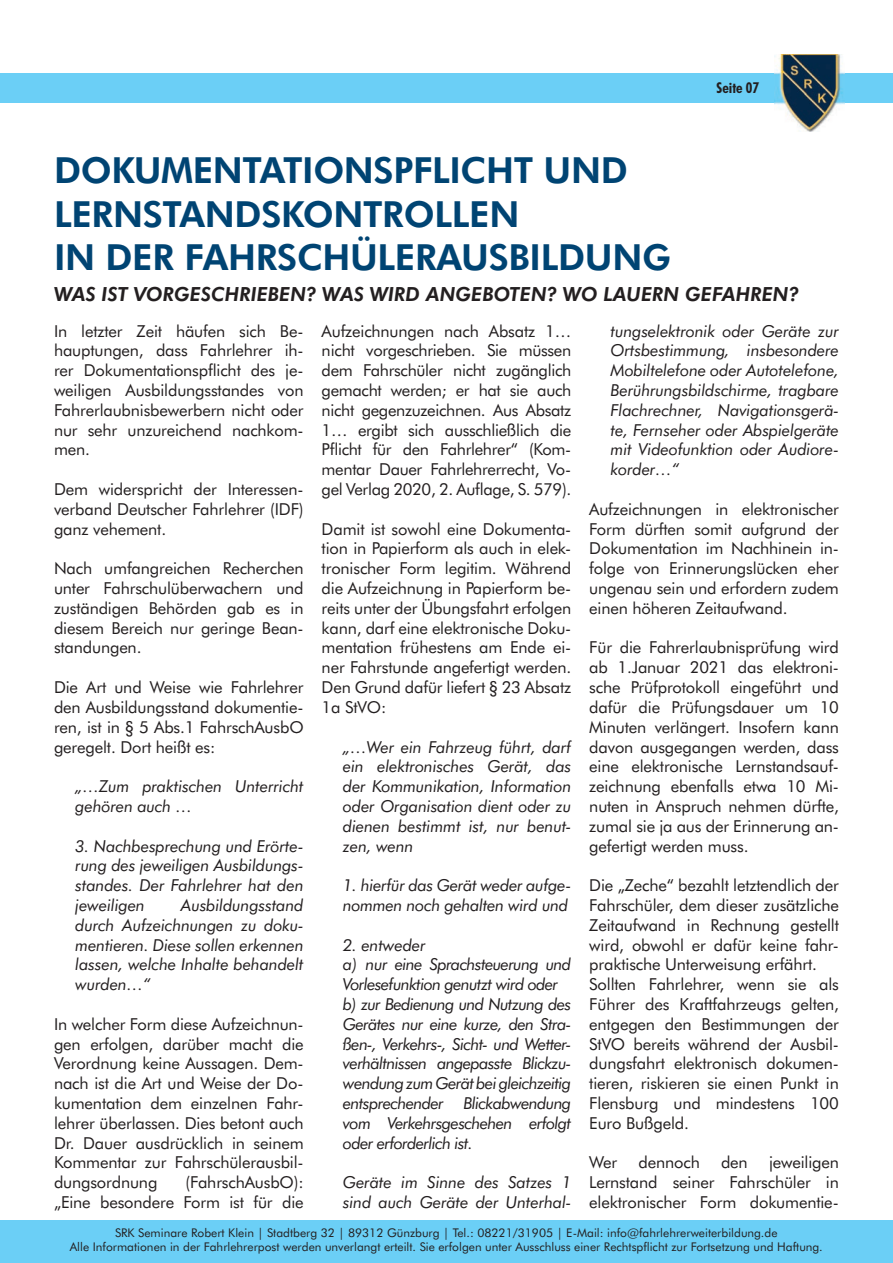
<style>
.page{position:relative;width:893px;height:1263px;background:#fff}
.page>*{position:absolute;margin:0;border:0;box-sizing:border-box;transform-origin:0 0}
.t1{font:800 36px/43.2px "Futura BT";letter-spacing:-.01em;color:#004473}
.t2{font:italic 800 19.5px "Futura BT";color:#231f20}
.t3{font:16.5px/19.8px "Futura BT";letter-spacing:-.01em;color:#231f20;text-align:justify}
.t4{font:italic 16.5px/19.8px "Futura BT";letter-spacing:-.02em;color:#231f20;text-align:justify}
.t5{font:italic 16.5px/19.8px "Futura BT";letter-spacing:-.04em;color:#231f20}
.t6{font:700 condensed 15px "Futura BT";color:#231f20}
.t7{font:12px/14.4px "Futura BT";color:#231f20;text-align:center}
</style>
<div class="page">
<div style="left:0;top:1221px;width:893px;height:42px;background:#6bcff6"></div>
<div style="left:0;top:73px;width:893px;height:30px;background:#6bcff6"></div>
<img style="left:774px;top:54px;width:70px;height:78px">
<p class="t6" style="left:717px;top:78px;width:44px">Seite 07</p>
<h1 class="t1" style="left:54px;top:149px;width:618px">DOKUMENTATIONSPFLICHT UND<br>LERNSTANDSKONTROLLEN<br>IN DER FAHRSCHÜLERAUSBILDUNG</h1>
<p class="t2" style="left:54px;top:283px;width:746px">WAS IST VORGESCHRIEBEN? WAS WIRD ANGEBOTEN? WO LAUERN GEFAHREN?</p>
<p class="t3" style="left:54px;top:321px;width:251px">In letzter Zeit häufen sich Be&shy;hauptungen, dass Fahrlehrer ih&shy;rer Dokumentationspflicht des je&shy;weiligen Ausbildungsstandes von Fahrerlaubnisbewerbern nicht oder nur sehr unzureichend nachkom&shy;men.</p>
<p class="t3" style="left:54px;top:479px;width:251px">Dem widerspricht der Interessen&shy;verband Deutscher Fahrlehrer (IDF) ganz vehement.</p>
<p class="t3" style="left:54px;top:558px;width:251px">Nach umfangreichen Recherchen unter Fahrschulüberwachern und zuständigen Behörden gab es in diesem Bereich nur geringe Bean&shy;standungen.</p>
<p class="t3" style="left:54px;top:677px;width:251px">Die Art und Weise wie Fahrlehrer den Ausbildungsstand dokumentie&shy;ren, ist in § 5 Abs.1 FahrschAusbO geregelt. Dort heißt es:</p>
<p class="t4" style="left:75px;top:776px;width:230px">„…Zum praktischen Unterricht gehören auch …</p>
<p class="t4" style="left:75px;top:836px;width:230px">3. Nachbesprechung und Erörte&shy;rung des jeweiligen Ausbildungs&shy;standes. Der Fahrlehrer hat den jeweiligen</p>
<p class="t4" style="left:75px;top:895px;width:230px;text-indent:106px">Ausbildungsstand durch Aufzeichnungen zu doku&shy;mentieren. Diese sollen erkennen lassen, welche Inhalte behandelt wurden…“</p>
<p class="t3" style="left:54px;top:1014px;width:251px">In welcher Form diese Aufzeichnun&shy;gen erfolgen, darüber macht die Verordnung keine Aussagen. Dem&shy;nach ist die Art und Weise der Do&shy;kumentation dem einzelnen Fahr&shy;lehrer überlassen. Dies betont auch Dr. Dauer ausdrücklich in seinem Kommentar zur Fahrschülerausbil&shy;dungsordnung</p>
<p class="t3" style="left:54px;top:1172px;width:251px;text-align:right">(FahrschAusbO):<br>„Eine besondere Form ist für die</p>
<p class="t3" style="left:322px;top:321px;width:251px">Aufzeichnungen nach Absatz 1… nicht vorgeschrieben. Sie müssen dem Fahrschüler nicht zugänglich gemacht werden; er hat sie auch nicht gegenzuzeichnen. Aus Absatz 1… ergibt sich ausschließlich die Pflicht für den Fahrlehrer“ (Kom&shy;mentar Dauer Fahrlehrerrecht, Vo&shy;gel Verlag 2020, 2. Auflage, S. 579).</p>
<p class="t3" style="left:322px;top:519px;width:251px">Damit ist sowohl eine Dokumenta&shy;tion in Papierform als auch in elek&shy;tronischer Form legitim. Während die Aufzeichnung in Papierform be&shy;reits unter der Übungsfahrt erfolgen kann, darf eine elektronische Doku&shy;mentation frühestens am Ende ei&shy;ner Fahrstunde angefertigt werden.<br>Den Grund dafür liefert § 23 Absatz 1a StVO:</p>
<p class="t4" style="left:343px;top:737px;width:230px">„…Wer ein Fahrzeug führt, darf ein elektronisches Gerät, das der Kommunikation, Information oder Organisation dient oder zu dienen bestimmt ist, nur benut&shy;zen, wenn</p>
<p class="t4" style="left:343px;top:875px;width:230px">1. hierfür das Gerät weder aufge&shy;nommen noch gehalten wird und</p>
<p class="t5" style="left:343px;top:935px;width:230px">2. entweder<br>a) nur eine Sprachsteuerung und<br>Vorlesefunktion genutzt wird oder b) zur Bedienung und Nutzung des<br>Gerätes nur eine kurze, den Stra&shy;ßen-, Verkehrs-, Sicht- und Wetter&shy;verhältnissen angepasste Blickzu&shy;wendung zum Gerät bei gleichzeitig entsprechender Blickabwendung vom Verkehrsgeschehen erfolgt oder erforderlich ist.</p>
<p class="t4" style="left:343px;top:1172px;width:230px">Geräte im Sinne des Satzes 1 sind auch Geräte der Unterhal-</p>
<p class="t4" style="left:611px;top:321px;width:230px">tungselektronik oder Geräte zur Ortsbestimmung, insbesondere Mobiltelefone oder Autotelefone, Berührungsbildschirme, tragbare Flachrechner, Navigationsgerä&shy;te, Fernseher oder Abspielgeräte mit Videofunktion oder Audiore&shy;korder…“</p>
<p class="t3" style="left:589px;top:499px;width:251px">Aufzeichnungen in elektronischer Form dürften somit aufgrund der Dokumentation im Nachhinein in&shy;folge von Erinnerungslücken eher ungenau sein und erfordern zudem einen höheren Zeitaufwand.</p>
<p class="t3" style="left:589px;top:638px;width:251px">Für die Fahrerlaubnisprüfung wird ab 1.Januar 2021 das elektroni&shy;sche Prüfprotokoll eingeführt und dafür die Prüfungsdauer um 10<br>Minuten verlängert. Insofern kann davon ausgegangen werden, dass eine elektronische Lernstandsauf&shy;zeichnung ebenfalls etwa 10 Mi&shy;nuten in Anspruch nehmen dürfte, zumal sie ja aus der Erinnerung an&shy;gefertigt werden muss.</p>
<p class="t3" style="left:589px;top:875px;width:251px;text-align:left">Die „Zeche“ bezahlt letztendlich der<br>Fahrschüler, dem dieser zusätzliche<br>Zeitaufwand in Rechnung gestellt wird, obwohl er dafür keine fahr&shy;praktische Unterweisung erfährt.<br>Sollten Fahrlehrer, wenn sie als<br>Führer des Kraftfahrzeugs gelten, entgegen den Bestimmungen der<br>StVO bereits während der Ausbil&shy;dungsfahrt elektronisch dokumen&shy;tieren, riskieren sie einen Punkt in<br>Flensburg und mindestens 100<br>Euro Bußgeld.</p>
<p class="t3" style="left:589px;top:1152px;width:30px">Wer</p>
<p class="t3" style="left:639px;top:1152px;width:63px">dennoch</p>
<p class="t3" style="left:721px;top:1152px;width:28px">den</p>
<p class="t3" style="left:589px;top:1152px;width:251px;text-indent:180px">jeweiligen Lernstand seiner Fahrschüler in elektronischer Form dokumentie-</p>
<p class="t7" style="left:70px;top:1225px;width:754px">SRK Seminare Robert Klein | Stadtberg 32 | 89312 Günzburg | Tel.: 08221/31905 | E-Mail: info@fahrlehrerweiterbildung.de<br>Alle Informationen in der Fahrlehrerpost werden unverlangt erteilt. Sie erfolgen unter Ausschluss einer Rechtspflicht zur Fortsetzung und Haftung.</p>
</div>
